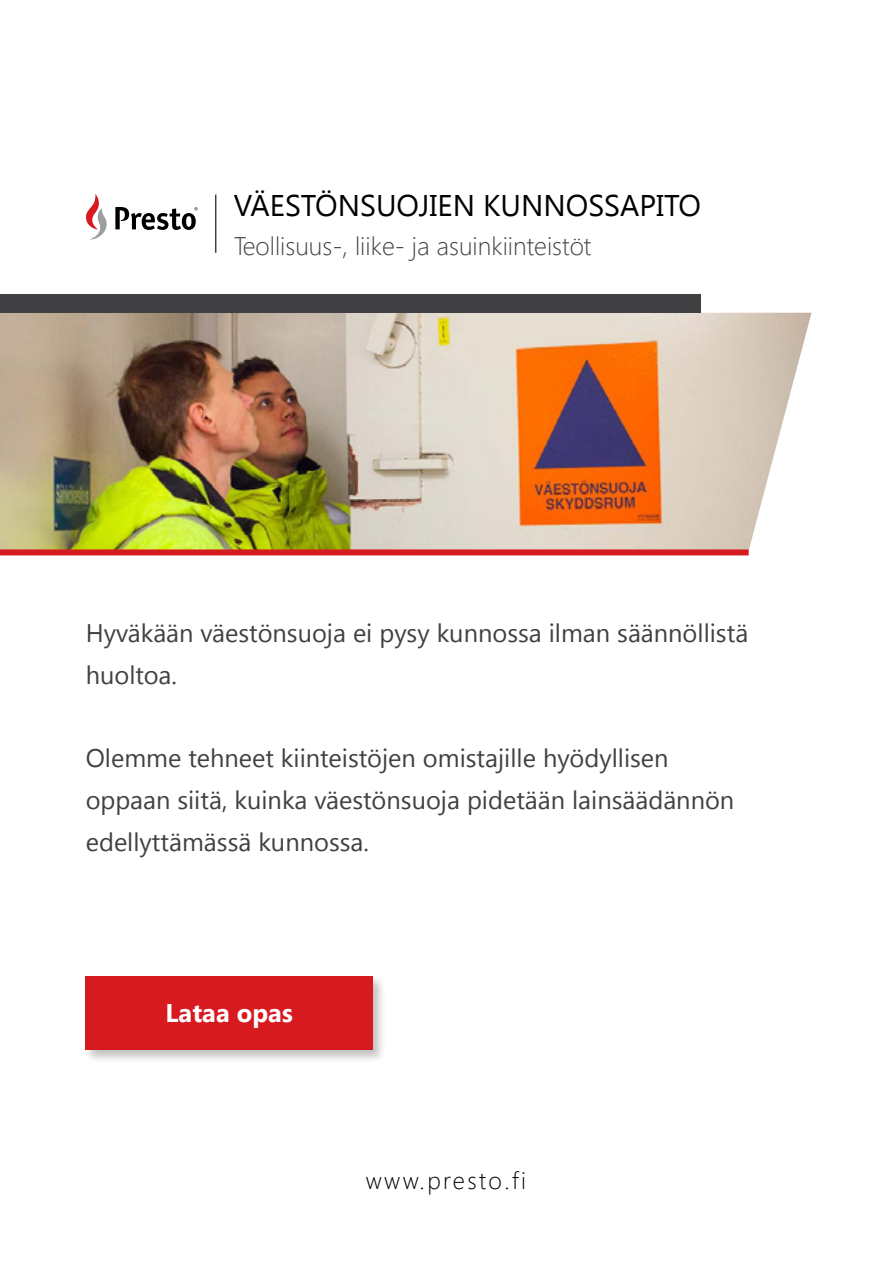
<style>
.page{position:relative;width:893px;height:1263px;background:#fff}
.page>*{position:absolute;margin:0;border:0;box-sizing:border-box;transform-origin:0 0}
.t1{font:29.85px "Segoe UI";color:#000}
.t2{font:700 25.5px "Segoe UI";color:#fff}
.t3{font:25.35px/41.8px "Segoe UI";color:#414042}
.t4{font:300 25.35px "Segoe UI";color:#414042}
.t5{font:300 23.85px "Segoe UI";letter-spacing:.1em;color:#000}
</style>
<div class="page">
<svg style="left:86px;top:194px;width:21px;height:46px"></svg>
<svg style="left:115px;top:207px;width:83px;height:23px"></svg>
<img style="left:0;top:313px;width:811px;height:236px">
<div style="left:0;top:294px;width:700px;height:19px;background:#414042"></div>
<hr style="left:215px;top:194px;width:1px;height:59px;background:#414042">
<div style="left:0;top:549px;width:749px;height:6px;background:#d71920"></div>
<div style="left:83px;top:974px;width:303px;height:90px;background:#000;opacity:.25"></div>
<div style="left:85px;top:976px;width:287px;height:73px;background:#d71920"></div>
<p class="t1" style="left:234px;top:185px;width:464px">väestönsuojien kunnossapito</p>
<p class="t4" style="left:234px;top:225px;width:359px">Teollisuus-, liike- ja asuinkiinteistöt</p>
<p class="t3" style="left:86px;top:611px;width:664px">Hyväkään väestönsuoja ei pysy kunnossa ilman säännöllistä huoltoa.</p>
<p class="t3" style="left:86px;top:736px;width:650px">Olemme tehneet kiinteistöjen omistajille hyödyllisen oppaan siitä, kuinka väestönsuoja pidetään lainsäädännön edellyttämässä kunnossa.</p>
<p class="t2" style="left:166px;top:995px;width:129px">Lataa opas</p>
<p class="t5" style="left:366px;top:1161px;width:162px">www.presto.fi</p>
</div>
